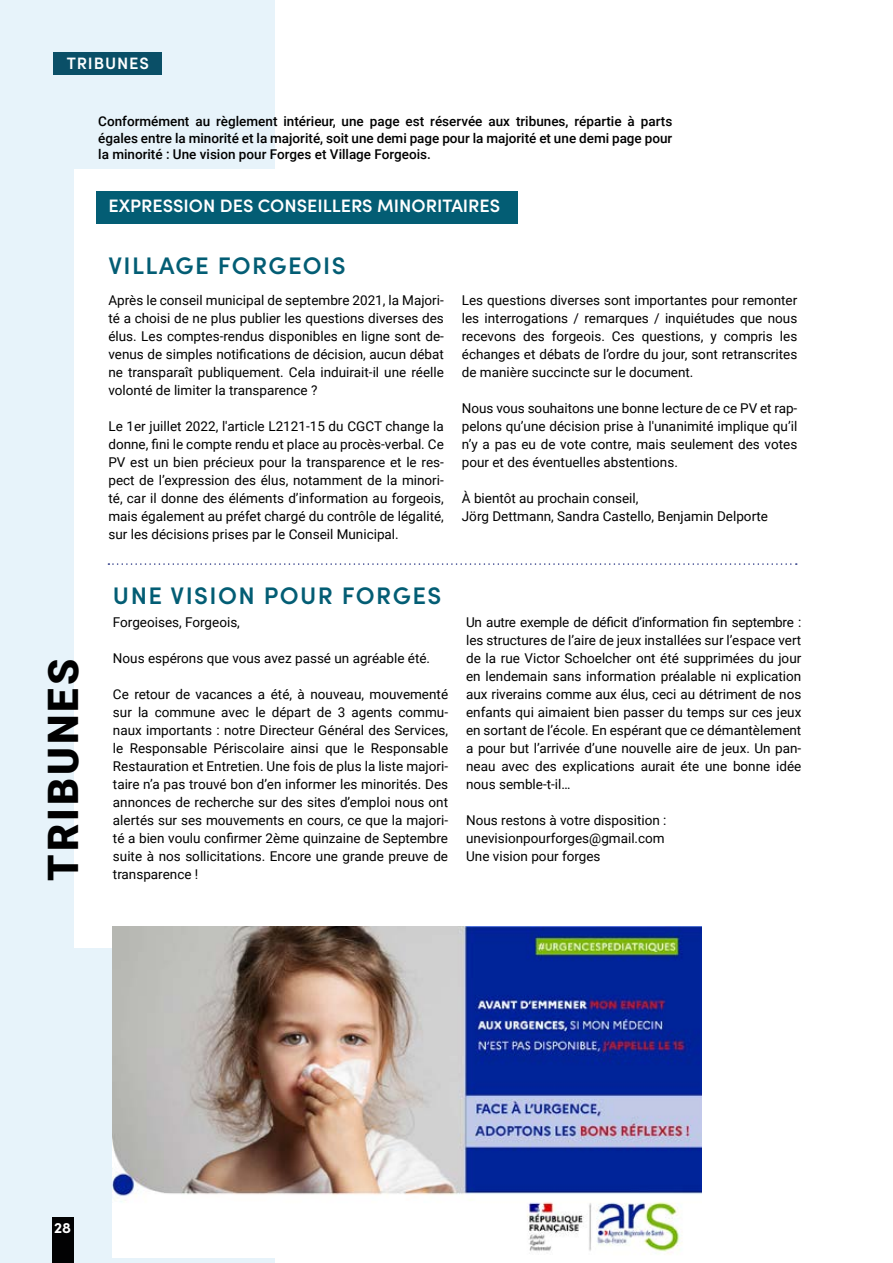
<style>
.page{position:relative;width:893px;height:1263px;background:#fff}
.page>*{position:absolute;margin:0;border:0;box-sizing:border-box;transform-origin:0 0}
.t1{font:900 42px "Roboto";letter-spacing:.07em;color:#000}
.t2{font:600 24px "Sofia Pro";letter-spacing:.06em;color:#035d74}
.t3{font:600 18px "Sofia Pro";color:#fff}
.t4{font:600 16.5px "Sofia Pro";letter-spacing:.05em;color:#fff}
.t5{font:700 15px "Sofia Pro";color:#fff}
.t6{font:13.5px/18px "Roboto";color:#000;text-align:justify}
.t7{font:500 13.5px/16.5px "Roboto";color:#000;text-align:justify}
</style>
<div class="page">
<div style="left:0;top:0;width:274px;height:1263px;background:#e7f3fa"></div>
<div style="left:54px;top:53px;width:108px;height:22px;background:#0a4f67"></div>
<div style="left:52px;top:1218px;width:22px;height:45px;background:#020203"></div>
<div style="left:74px;top:169px;width:628px;height:778px;background:#fff"></div>
<div style="left:97px;top:191px;width:421px;height:33px;background:#035d74"></div>
<svg style="left:108px;top:563px;width:689px;height:2px"></svg>
<img style="left:113px;top:926px;width:589px;height:331px">
<p class="t4" style="left:67px;top:51px;width:84px">TRIBUNES</p>
<p class="t7" style="left:98px;top:113px;width:576px">Conformément au règlement intérieur, une page est réservée aux tribunes, répartie à parts égales entre la minorité et la majorité, soit une demi page pour la majorité et une demi page pour la minorité : Une vision pour Forges et Village Forgeois.</p>
<h3 class="t3" style="left:108px;top:193px;width:393px">EXPRESSION DES CONSEILLERS MINORITAIRES</h3>
<h1 class="t1" style="left:34px;top:880px;width:223px;rotate:-90deg">TRIBUNES</h1>
<h2 class="t2" style="left:108px;top:248px;width:239px">VILLAGE FORGEOIS</h2>
<p class="t6" style="left:108px;top:290px;width:337px">Après le conseil municipal de septembre 2021, la Majori&shy;té a choisi de ne plus publier les questions diverses des élus. Les comptes-rendus disponibles en ligne sont de&shy;venus de simples notifications de décision, aucun débat ne transparaît publiquement. Cela induirait-il une réelle volonté de limiter la transparence ?</p>
<p class="t6" style="left:108px;top:416px;width:337px">Le 1er juillet 2022, l'article L2121-15 du CGCT change la donne, fini le compte rendu et place au procès-verbal. Ce PV est un bien précieux pour la transparence et le res&shy;pect de l’expression des élus, notamment de la minori&shy;té, car il donne des éléments d’information au forgeois, mais également au préfet chargé du contrôle de légalité, sur les décisions prises par le Conseil Municipal.</p>
<p class="t6" style="left:462px;top:290px;width:337px">Les questions diverses sont importantes pour remonter les interrogations / remarques / inquiétudes que nous recevons des forgeois. Ces questions, y compris les échanges et débats de l’ordre du jour, sont retranscrites de manière succincte sur le document.</p>
<p class="t6" style="left:462px;top:398px;width:337px">Nous vous souhaitons une bonne lecture de ce PV et rap&shy;pelons qu’une décision prise à l'unanimité implique qu’il n’y a pas eu de vote contre, mais seulement des votes pour et des éventuelles abstentions.</p>
<p class="t6" style="left:462px;top:488px;width:308px">À bientôt au prochain conseil,<br>Jörg Dettmann, Sandra Castello, Benjamin Delporte</p>
<h2 class="t2" style="left:113px;top:577px;width:330px">UNE VISION POUR FORGES</h2>
<p class="t6" style="left:113px;top:612px;width:129px">Forgeoises, Forgeois,</p>
<p class="t6" style="left:113px;top:648px;width:319px">Nous espérons que vous avez passé un agréable été.</p>
<p class="t6" style="left:113px;top:684px;width:337px">Ce retour de vacances a été, à nouveau, mouvementé sur la commune avec le départ de 3 agents commu&shy;naux importants : notre Directeur Général des Services, le Responsable Périscolaire ainsi que le Responsable Restauration et Entretien. Une fois de plus la liste majori&shy;taire n’a pas trouvé bon d’en informer les minorités. Des annonces de recherche sur des sites d’emploi nous ont alertés sur ses mouvements en cours, ce que la majori&shy;té a bien voulu confirmer 2ème quinzaine de Septembre suite à nos sollicitations. Encore une grande preuve de transparence !</p>
<p class="t6" style="left:466px;top:612px;width:337px">Un autre exemple de déficit d’information fin septembre : les structures de l’aire de jeux installées sur l’espace vert de la rue Victor Schoelcher ont été supprimées du jour en lendemain sans information préalable ni explication aux riverains comme aux élus, ceci au détriment de nos enfants qui aimaient bien passer du temps sur ces jeux en sortant de l’école. En espérant que ce démantèlement a pour but l’arrivée d’une nouvelle aire de jeux. Un pan&shy;neau avec des explications aurait éte une bonne idée nous semble-t-il…</p>
<p class="t6" style="left:466px;top:810px;width:202px;text-align:left">Nous restons à votre disposition : unevisionpourforges@gmail.com<br>Une vision pour forges</p>
<p class="t5" style="left:54px;top:1216px;width:18px">28</p>
</div>
